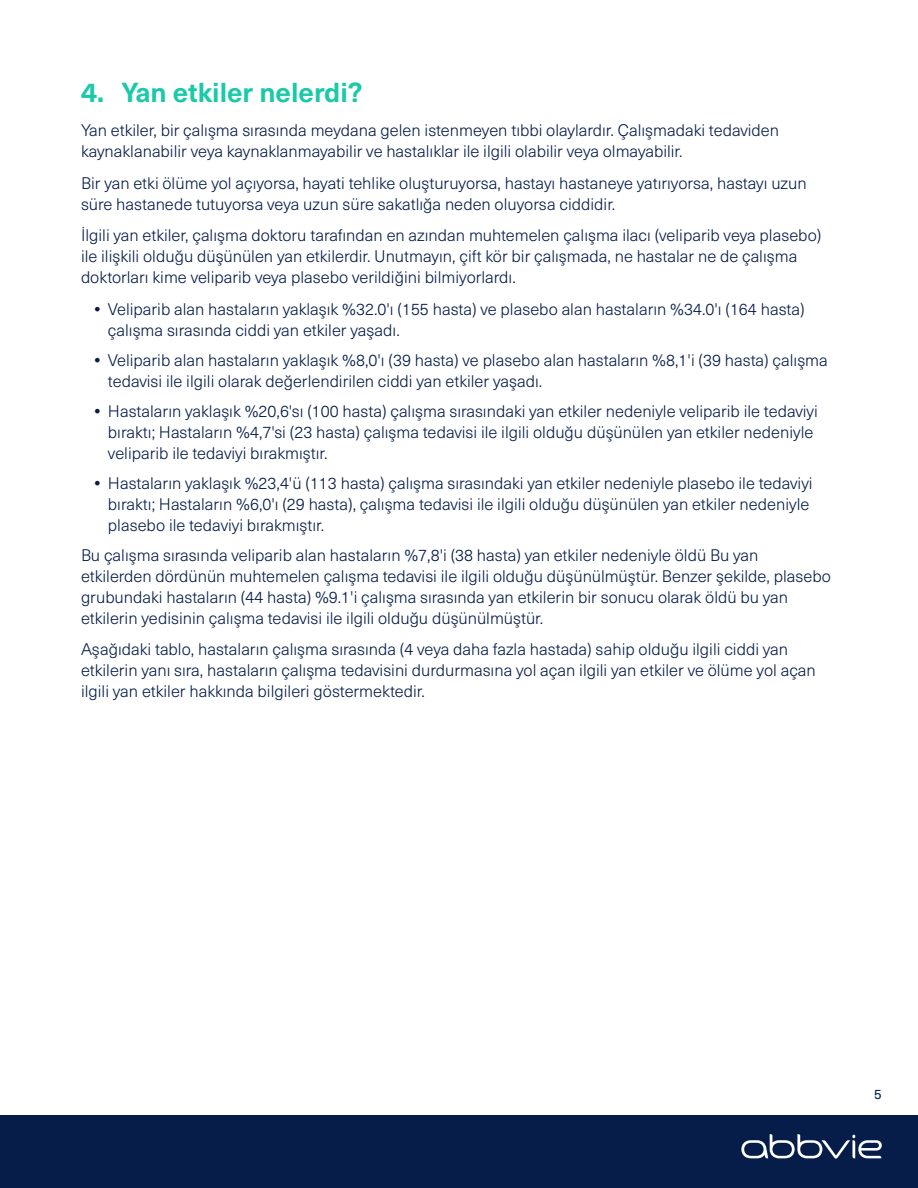
<style>
.page{position:relative;width:918px;height:1188px;background:#fff}
.page>*{position:absolute;margin:0;border:0;box-sizing:border-box;transform-origin:0 0}
.t1{font:700 27px "Neue Haas Unica Pro";color:#1ac9a8}
.t2{font:300 16.5px/21px "Neue Haas Unica Pro";color:#071d49}
.t3{font:13.5px "Neue Haas Unica Pro";color:#071d49}
.s1{font-weight:700}
</style>
<div class="page">
<div style="left:0;top:1115px;width:918px;height:73px;background:#071d49"></div>
<svg style="left:741px;top:1134px;width:141px;height:25px"></svg>
<h1 class="t1" style="left:81px;top:76px;width:283px">4. Yan etkiler nelerdi?</h1>
<p class="t2" style="left:81px;top:120px;width:700px">Yan etkiler, bir çalışma sırasında meydana gelen istenmeyen tıbbi olaylardır. Çalışmadaki tedaviden kaynaklanabilir veya kaynaklanmayabilir ve hastalıklar ile ilgili olabilir veya olmayabilir.</p>
<p class="t2" style="left:81px;top:173px;width:727px">Bir yan etki ölüme yol açıyorsa, hayati tehlike oluşturuyorsa, hastayı hastaneye yatırıyorsa, hastayı uzun süre hastanede tutuyorsa veya uzun süre sakatlığa neden oluyorsa ciddidir.</p>
<p class="t2" style="left:81px;top:225px;width:742px">İlgili yan etkiler, çalışma doktoru tarafından en azından muhtemelen çalışma ilacı (veliparib veya plasebo) ile ilişkili olduğu düşünülen yan etkilerdir. Unutmayın, çift kör bir çalışmada, ne hastalar ne de çalışma doktorları kime veliparib veya plasebo verildiğini bilmiyorlardı.</p>
<p class="t2" style="left:108px;top:299px;width:698px;text-indent:-13px"><span class="s1">•</span> Veliparib alan hastaların yaklaşık %32.0'ı (155 hasta) ve plasebo alan hastaların %34.0'ı (164 hasta) çalışma sırasında ciddi yan etkiler yaşadı.</p>
<p class="t2" style="left:108px;top:350px;width:721px;text-indent:-13px"><span class="s1">•</span> Veliparib alan hastaların yaklaşık %8,0'ı (39 hasta) ve plasebo alan hastaların %8,1'i (39 hasta) çalışma tedavisi ile ilgili olarak değerlendirilen ciddi yan etkiler yaşadı.</p>
<p class="t2" style="left:108px;top:401px;width:711px;text-indent:-13px"><span class="s1">•</span> Hastaların yaklaşık %20,6'sı (100 hasta) çalışma sırasındaki yan etkiler nedeniyle veliparib ile tedaviyi bıraktı; Hastaların %4,7'si (23 hasta) çalışma tedavisi ile ilgili olduğu düşünülen yan etkiler nedeniyle veliparib ile tedaviyi bırakmıştır.</p>
<p class="t2" style="left:108px;top:473px;width:706px;text-indent:-13px"><span class="s1">•</span> Hastaların yaklaşık %23,4'ü (113 hasta) çalışma sırasındaki yan etkiler nedeniyle plasebo ile tedaviyi bıraktı; Hastaların %6,0'ı (29 hasta), çalışma tedavisi ile ilgili olduğu düşünülen yan etkiler nedeniyle plasebo ile tedaviyi bırakmıştır.</p>
<p class="t2" style="left:81px;top:545px;width:752px">Bu çalışma sırasında veliparib alan hastaların %7,8'i (38 hasta) yan etkiler nedeniyle öldü Bu yan etkilerden dördünün muhtemelen çalışma tedavisi ile ilgili olduğu düşünülmüştür. Benzer şekilde, plasebo grubundaki hastaların (44 hasta) %9.1'i çalışma sırasında yan etkilerin bir sonucu olarak öldü bu yan etkilerin yedisinin çalışma tedavisi ile ilgili olduğu düşünülmüştür.</p>
<p class="t2" style="left:81px;top:639px;width:736px">Aşağıdaki tablo, hastaların çalışma sırasında (4 veya daha fazla hastada) sahip olduğu ilgili ciddi yan etkilerin yanı sıra, hastaların çalışma tedavisini durdurmasına yol açan ilgili yan etkiler ve ölüme yol açan ilgili yan etkiler hakkında bilgileri göstermektedir.</p>
<p class="t3" style="left:874px;top:1086px;width:9px">5</p>
</div>
